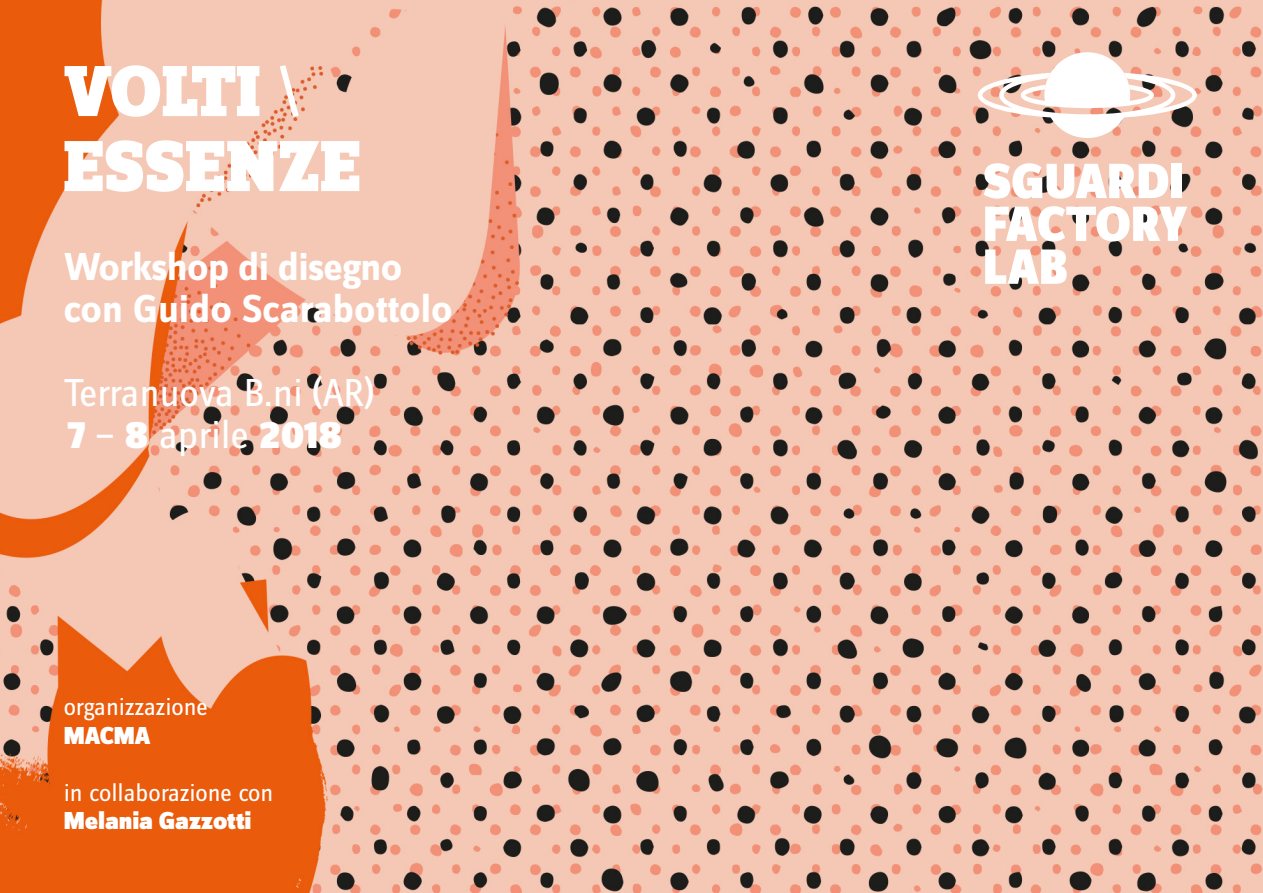
<style>
.page{position:relative;width:1263px;height:893px;background:#fff}
.page>*{position:absolute;margin:0;border:0;box-sizing:border-box;transform-origin:0 0}
.t1{font:900 75px/75px "Zine Slab Dis";color:#fff}
.t2{font:900 51.45px/42.9px "Zine Sans Dis";letter-spacing:.005em;color:#fff;text-align:justify}
.t3{font:700 40.5px/42px "Zine Sans Dis";letter-spacing:-.01em;color:#fff}
.t4{font:40.5px/42px "Zine Sans Dis";letter-spacing:-.01em;color:#fff}
.t5{font:25.5px "Zine Sans Dis";letter-spacing:-.005em;color:#fff}
.t6{font:900 25.5px "Zine Sans Dis";letter-spacing:-.005em;color:#fff}
.s1{font-weight:400}
.s2{font-weight:900}
</style>
<div class="page">
<img style="left:0;top:0;width:1263px;height:893px">
<svg style="left:978px;top:52px;width:219px;height:86px"></svg>
<h1 class="t1" style="left:64px;top:59px;width:299px">VOLTI <span class="s1">\<br></span>ESSENZE</h1>
<p class="t3" style="left:64px;top:247px;width:390px">Workshop di disegno con Guido Scarabottolo</p>
<p class="t4" style="left:64px;top:373px;width:313px">Terranuova B.ni (AR)<br><span class="s2">7</span> — <span class="s2">8</span> aprile <span class="s2">2018</span></p>
<p class="t5" style="left:64px;top:695px;width:145px">organizzazione</p>
<p class="t6" style="left:64px;top:721px;width:88px">MACMA</p>
<p class="t5" style="left:64px;top:780px;width:211px">in collaborazione con</p>
<p class="t6" style="left:64px;top:807px;width:189px">Melania Gazzotti</p>
<p class="t2" style="left:983px;top:163px;width:206px">SGUARDI FACTORY LAB</p>
</div>
